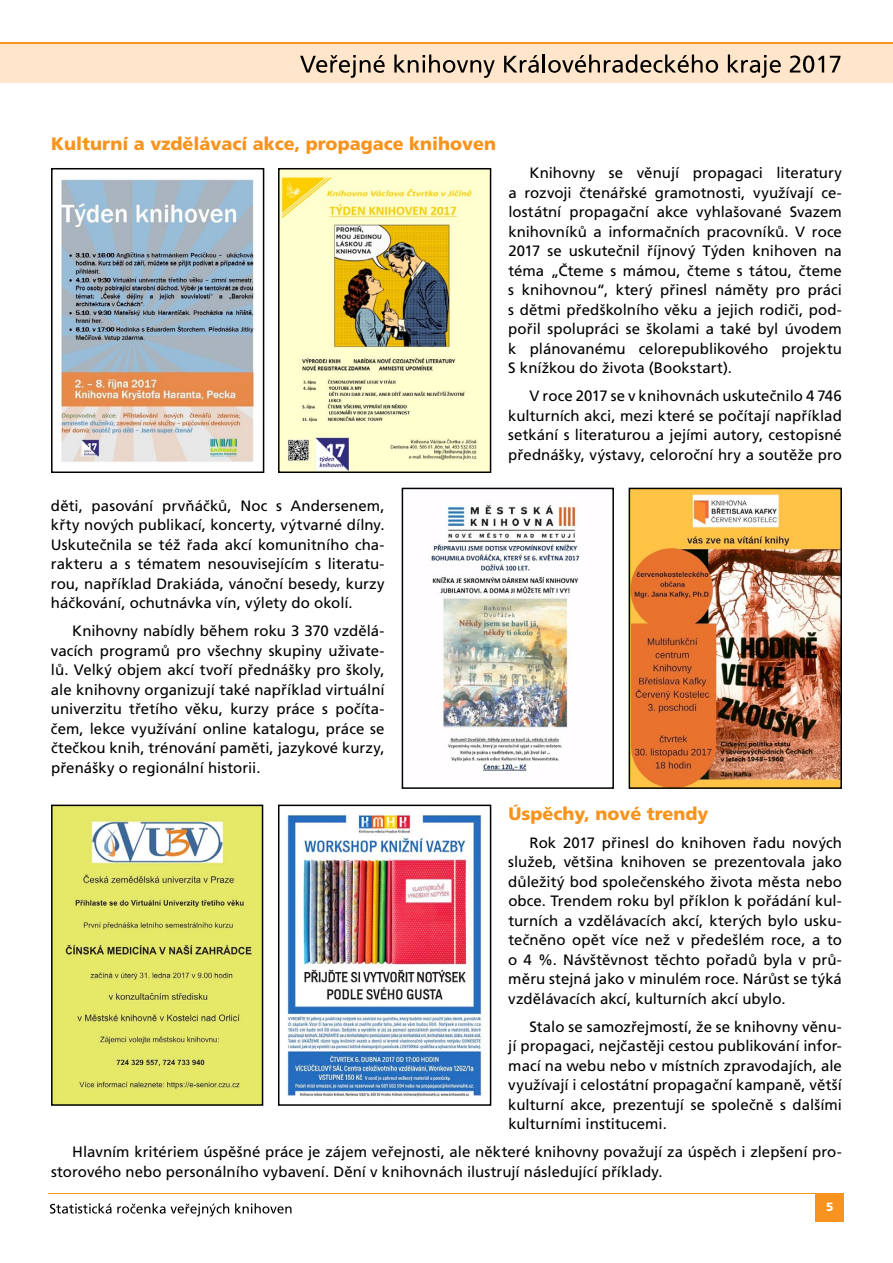
<style>
.page{position:relative;width:893px;height:1263px;background:#fff}
.page>*{position:absolute;margin:0;border:0;box-sizing:border-box;transform-origin:0 0}
.t1{font:900 18px "Frutiger CE";color:#f7941e}
.t2{font:15px/19.5px "Frutiger CE";color:#000;text-align:justify}
.t3{font:900 12px "Frutiger CE";color:#fff}
</style>
<div class="page">
<div style="left:816px;top:1193px;width:28px;height:28px;background:#f7931e"></div>
<hr style="left:49px;top:1193px;width:795px;height:1px;background:#f7931e">
<svg style="left:50px;top:1203px;width:179px;height:13px"></svg>
<svg style="left:235px;top:1203px;width:56px;height:10px"></svg>
<hr style="left:0;top:43px;width:893px;height:2px;background:#f7931e">
<div style="left:0;top:45px;width:893px;height:38px;background:#ffe5ca"></div>
<svg style="left:300px;top:55px;width:85px;height:23px"></svg>
<svg style="left:394px;top:55px;width:101px;height:23px"></svg>
<svg style="left:504px;top:55px;width:214px;height:18px"></svg>
<svg style="left:728px;top:55px;width:53px;height:23px"></svg>
<svg style="left:790px;top:55px;width:34px;height:18px"></svg>
<svg style="left:830px;top:56px;width:10px;height:17px"></svg>
<img style="left:60px;top:179px;width:195px;height:283px">
<div style="left:51px;top:168px;width:213px;height:305px;border:2px solid #000"></div>
<img style="left:54px;top:808px;width:206px;height:295px">
<div style="left:51px;top:805px;width:212px;height:301px;border:2px solid #000"></div>
<img style="left:281px;top:171px;width:207px;height:299px">
<div style="left:278px;top:168px;width:213px;height:305px;border:2px solid #000"></div>
<img style="left:431px;top:504px;width:149px;height:267px">
<div style="left:402px;top:488px;width:212px;height:301px;border:2px solid #000"></div>
<img style="left:632px;top:491px;width:207px;height:295px">
<div style="left:629px;top:488px;width:213px;height:301px;border:2px solid #000"></div>
<img style="left:287px;top:814px;width:195px;height:283px">
<div style="left:278px;top:805px;width:213px;height:301px;border:2px solid #000"></div>
<p class="t1" style="left:51px;top:134px;width:447px">Kulturní a vzdělávací akce, propagace knihoven</p>
<p class="t2" style="left:508px;top:163px;width:335px;text-indent:21px">Knihovny se věnují propagaci literatury a rozvoji čtenářské gramotnosti, využívají ce&shy;lostátní propagační akce vyhlašované Svazem knihovníků a informačních pracovníků. V roce 2017 se uskutečnil říjnový Týden knihoven na téma „Čteme s mámou, čteme s tátou, čteme s knihovnou“, který přinesl náměty pro práci s dětmi předškolního věku a jejich rodiči, pod&shy;pořil spolupráci se školami a také byl úvodem k plánovanému celorepublikového projektu S knížkou do života (Bookstart).</p>
<p class="t2" style="left:508px;top:386px;width:335px;text-indent:21px">V roce 2017 se v knihovnách uskutečnilo 4 746 kulturních akci, mezi které se počítají například setkání s literaturou a jejími autory, cestopisné přednášky, výstavy, celoroční hry a soutěže pro</p>
<p class="t2" style="left:51px;top:496px;width:335px">děti, pasování prvňáčků, Noc s Andersenem, křty nových publikací, koncerty, výtvarné dílny.<br>Uskutečnila se též řada akcí komunitního cha&shy;rakteru a s tématem nesouvisejícím s literatu&shy;rou, například Drakiáda, vánoční besedy, kurzy háčkování, ochutnávka vín, výlety do okolí.</p>
<p class="t2" style="left:51px;top:621px;width:335px;text-indent:21px">Knihovny nabídly během roku 3 370 vzdělá&shy;vacích programů pro všechny skupiny uživate&shy;lů. Velký objem akcí tvoří přednášky pro školy, ale knihovny organizují také například virtuální univerzitu třetího věku, kurzy práce s počíta&shy;čem, lekce využívání online katalogu, práce se čtečkou knih, trénování paměti, jazykové kurzy, přenášky o regionální historii.</p>
<p class="t1" style="left:508px;top:803px;width:202px">Úspěchy, nové trendy</p>
<p class="t2" style="left:508px;top:833px;width:335px;text-indent:21px">Rok 2017 přinesl do knihoven řadu nových služeb, většina knihoven se prezentovala jako důležitý bod společenského života města nebo obce. Trendem roku byl příklon k pořádání kul&shy;turních a vzdělávacích akcí, kterých bylo usku&shy;tečněno opět více než v předešlém roce, a to o 4 %. Návštěvnost těchto pořadů byla v prů&shy;měru stejná jako v minulém roce. Nárůst se týká vzdělávacích akcí, kulturních akcí ubylo.</p>
<p class="t2" style="left:508px;top:1017px;width:335px;text-indent:21px">Stalo se samozřejmostí, že se knihovny věnu&shy;jí propagaci, nejčastěji cestou publikování infor&shy;mací na webu nebo v místních zpravodajích, ale využívají i celostátní propagační kampaně, větší kulturní akce, prezentují se společně s dalšími kulturními institucemi.</p>
<p class="t2" style="left:51px;top:1142px;width:792px;text-indent:21px">Hlavním kritériem úspěšné práce je zájem veřejnosti, ale některé knihovny považují za úspěch i zlepšení pro&shy;storového nebo personálního vybavení. Dění v knihovnách ilustrují následující příklady.</p>
<p class="t3" style="left:826px;top:1200px;width:9px">5</p>
</div>
